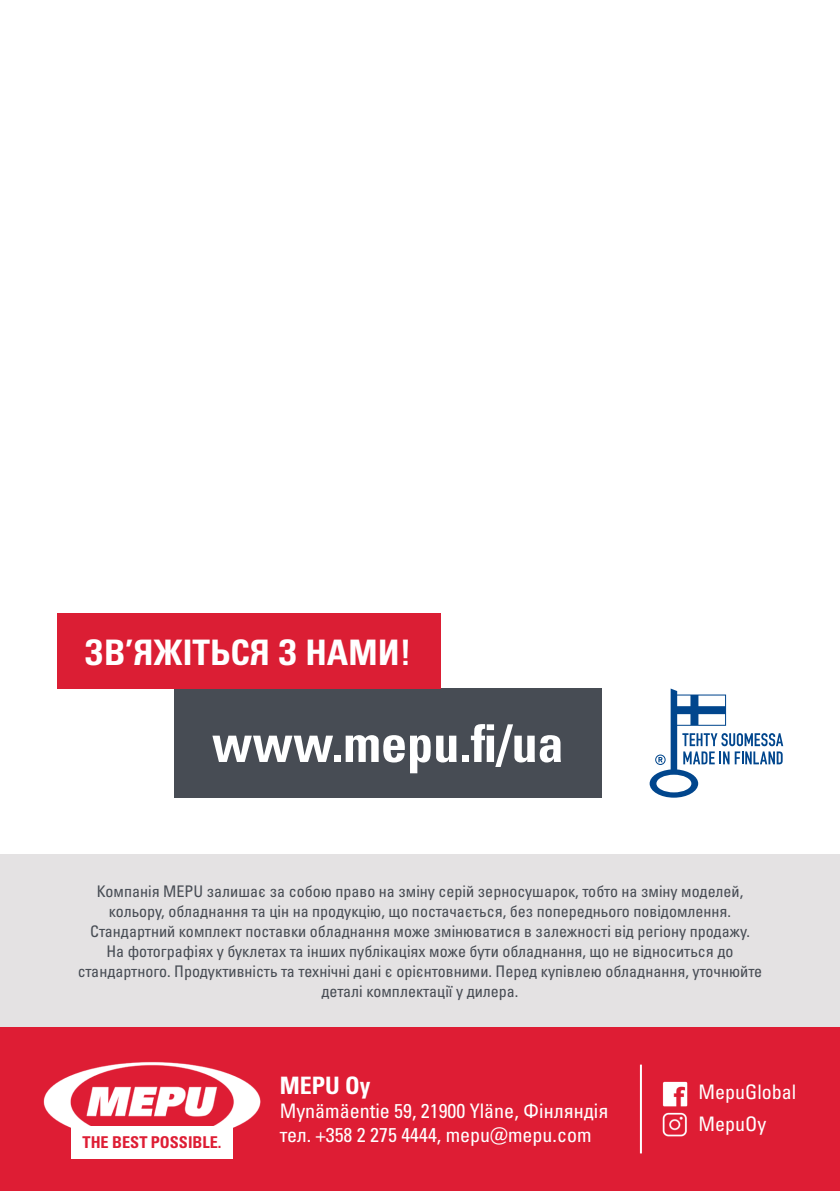
<style>
.page{position:relative;width:840px;height:1191px;background:#fff}
.page>*{position:absolute;margin:0;border:0;box-sizing:border-box;transform-origin:0 0}
.Otsikko_2020{font:700 condensed 52.2px "Univers LT Std";color:#fff}
.Punaotsikko_2020{font:35.2px "Univers LTCYR 67 Bold Cond";color:#fff}
.t1{font:700 condensed 24px "Univers LT Std";color:#fff}
.t2{font:condensed 20px "Univers LTCYR 57";color:#fff}
.t3{font:condensed 20px "Univers";color:#fff}
.Otsikko_2020-2{font:700 condensed 16.2px "Univers LT Std";color:#de1d34}
.Leipäteksti_2020{font:condensed 16px/20px "Univers LTCYR 57";color:#474c54;text-align:center}
</style>
<div class="page">
<div style="left:174px;top:688px;width:427px;height:109px;background:#474c54"></div>
<div style="left:57px;top:613px;width:383px;height:75px;background:#db1e34"></div>
<div style="left:0;top:854px;width:839px;height:173px;background:#e4e2e3"></div>
<div style="left:0;top:1027px;width:839px;height:164px;background:#de1d34"></div>
<hr style="left:639px;top:1064px;width:2px;height:89px;background:#fff">
<img style="left:662px;top:1081px;width:25px;height:25px">
<img style="left:662px;top:1112px;width:25px;height:25px">
<svg style="left:649px;top:688px;width:133px;height:109px"></svg>
<img style="left:43px;top:1062px;width:218px;height:66px">
<div style="left:71px;top:1126px;width:162px;height:32px;background:#fff"></div>
<p class="Punaotsikko_2020" style="left:84px;top:630px;width:328px">ЗВ’ЯЖІТЬСЯ З НАМИ!</p>
<p class="Otsikko_2020" style="left:212px;top:711px;width:353px">www.mepu.fi/ua</p>
<p class="Leipäteksti_2020" style="left:90px;top:881px;width:661px">Компанія MEPU залишає за собою право на зміну серій зерносушарок, тобто на зміну моделей, кольору, обладнання та цін на продукцію, що постачається, без попереднього повідомлення.<br>Стандартний комплект поставки обладнання може змінюватися в залежності від регіону продажу.</p>
<p class="Leipäteksti_2020" style="left:78px;top:941px;width:685px">На фотографіях у буклетах та інших публікаціях може бути обладнання, що не відноситься до стандартного. Продуктивність та технічні дані є орієнтовними. Перед купівлею обладнання, уточнюйте деталі комплектації у дилера.</p>
<p class="Otsikko_2020-2" style="left:82px;top:1132px;width:140px">THE BEST POSSIBLE.</p>
<p class="t1" style="left:279px;top:1070px;width:92px">MEPU Oy</p>
<p class="t2" style="left:279px;top:1098px;width:330px">Mynämäentie 59, 21900 Yläne, Фінляндія</p>
<p class="t2" style="left:279px;top:1122px;width:313px">тел. +358 2 275 4444, mepu@mepu.com</p>
<p class="t3" style="left:698px;top:1079px;width:99px">MepuGlobal</p>
<p class="t3" style="left:698px;top:1111px;width:69px">MepuOy</p>
</div>
